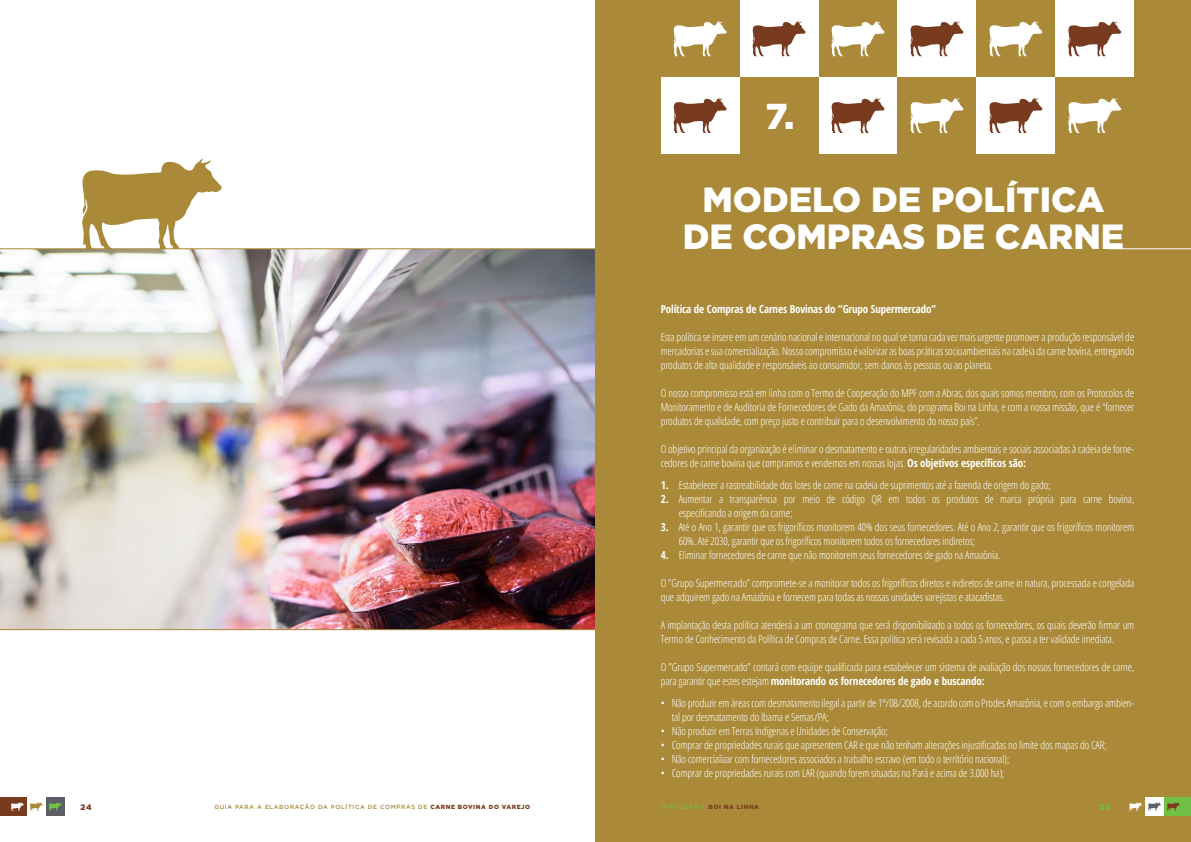
<style>
.page{position:relative;width:1191px;height:842px;background:#fff}
.page>*{position:absolute;margin:0;border:0;box-sizing:border-box;transform-origin:0 0}
.Heading_1{font:900 36px "Gotham";color:#fff}
.Heading_1-2{font:900 35px "Gotham";color:#fff}
.t1{font:300 11px/14px "Open Sans Condensed";letter-spacing:-.01em;color:#fff}
.t2{font:700 11px "Open Sans Condensed";letter-spacing:-.01em;color:#fff}
.t3{font:900 8px "Gotham";color:#783b1f}
.t4{font:900 8px "Gotham";color:#71bf44}
.t5{font:500 6px "Gotham";letter-spacing:.1em;color:#aa8a39}
.t6{font:900 6px "Gotham";letter-spacing:.1em;color:#783b1f}
.s1{font-weight:900;color:#783b1f}
.s2{font-weight:700}
.s3{font-weight:500;color:#71bf44}
</style>
<div class="page">
<div style="left:46px;top:797px;width:19px;height:19px;background:#5c6066"></div>
<div style="left:0;top:797px;width:27px;height:19px;background:#783b1f"></div>
<svg style="left:11px;top:802px;width:13px;height:9px"></svg>
<svg style="left:49px;top:802px;width:13px;height:9px"></svg>
<svg style="left:30px;top:802px;width:13px;height:9px"></svg>
<svg style="left:82px;top:158px;width:140px;height:90px"></svg>
<img style="left:0;top:249px;width:595px;height:380px">
<div style="left:595px;top:0;width:596px;height:842px;background:#aa8a39"></div>
<div style="left:660px;top:77px;width:79px;height:77px;background:#fff"></div>
<div style="left:976px;top:77px;width:79px;height:77px;background:#fff"></div>
<div style="left:739px;top:0;width:79px;height:77px;background:#fff"></div>
<div style="left:1055px;top:0;width:79px;height:77px;background:#fff"></div>
<div style="left:818px;top:77px;width:79px;height:77px;background:#fff"></div>
<div style="left:897px;top:0;width:79px;height:77px;background:#fff"></div>
<svg style="left:673px;top:20px;width:54px;height:36px"></svg>
<svg style="left:989px;top:21px;width:53px;height:35px"></svg>
<svg style="left:910px;top:20px;width:53px;height:36px"></svg>
<svg style="left:1068px;top:97px;width:53px;height:36px"></svg>
<svg style="left:831px;top:97px;width:53px;height:36px"></svg>
<svg style="left:831px;top:20px;width:53px;height:36px"></svg>
<svg style="left:752px;top:20px;width:53px;height:36px"></svg>
<svg style="left:1068px;top:21px;width:53px;height:35px"></svg>
<svg style="left:910px;top:97px;width:53px;height:36px"></svg>
<svg style="left:673px;top:97px;width:54px;height:36px"></svg>
<svg style="left:989px;top:97px;width:53px;height:36px"></svg>
<hr style="left:1108px;top:248px;width:83px;height:1px;background:#fff">
<hr style="left:0;top:248px;width:595px;height:1px;background:#aa8a39">
<hr style="left:0;top:629px;width:595px;height:1px;background:#aa8a39">
<div style="left:1145px;top:797px;width:19px;height:19px;background:#fff"></div>
<div style="left:1164px;top:797px;width:27px;height:19px;background:#71bf44"></div>
<svg style="left:1167px;top:802px;width:13px;height:9px"></svg>
<svg style="left:1129px;top:802px;width:13px;height:9px"></svg>
<svg style="left:1148px;top:802px;width:13px;height:9px"></svg>
<p class="t3" style="left:81px;top:801px;width:13px">24</p>
<p class="t5" style="left:214px;top:803px;width:317px">GUIA PARA A ELABORAÇÃO DA POLÍTICA DE COMPRAS DE <span class="s1">CARNE BOVINA DO VAREJO</span></p>
<p class="Heading_1" style="left:765px;top:91px;width:30px">7.</p>
<p class="Heading_1-2" style="left:702px;top:176px;width:403px">MODELO DE POLÍTICA</p>
<p class="Heading_1-2" style="left:682px;top:213px;width:443px">DE COMPRAS DE CARNE</p>
<p class="t2" style="left:660px;top:301px;width:277px">Política de Compras de Carnes Bovinas do ”Grupo Supermercado”</p>
<p class="t1" style="left:660px;top:329px;width:475px;text-align:justify">Esta política se insere em um cenário nacional e internacional no qual se torna cada vez mais urgente promover a produção responsável de mercadorias e sua comercialização. Nosso compromisso é valorizar as boas práticas socioambientais na cadeia da carne bovina, entregando produtos de alta qualidade e responsáveis ao consumidor, sem danos às pessoas ou ao planeta.</p>
<p class="t1" style="left:660px;top:385px;width:475px;text-align:justify">O nosso compromisso está em linha com o Termo de Cooperação do MPF com a Abras, dos quais somos membro, com os Protocolos de Monitoramento e de Auditoria de Fornecedores de Gado da Amazônia, do programa Boi na Linha, e com a nossa missão, que é “fornecer produtos de qualidade, com preço justo e contribuir para o desenvolvimento do nosso país”.</p>
<p class="t1" style="left:660px;top:441px;width:475px">O objetivo principal da organização é eliminar o desmatamento e outras irregularidades ambientais e sociais associadas à cadeia de forne&shy;cedores de carne bovina que compramos e vendemos em nossas lojas. <span class="s2">Os objetivos específicos são:</span></p>
<p class="t1" style="left:660px;top:477px;width:391px"><span class="s2">1.</span> Estabelecer a rastreabilidade dos lotes de carne na cadeia de suprimentos até a fazenda de origem do gado;</p>
<p class="t1" style="left:678px;top:491px;width:457px;text-indent:-18px"><span class="s2">2.</span> Aumentar a transparência por meio de código QR em todos os produtos de marca própria para carne bovina, especificando a origem da carne;</p>
<p class="t1" style="left:678px;top:519px;width:457px;text-indent:-18px"><span class="s2">3.</span> Até o Ano 1, garantir que os frigoríficos monitorem 40% dos seus fornecedores. Até o Ano 2, garantir que os frigoríficos monitorem<br>60%. Até 2030, garantir que os frigoríficos monitorem todos os fornecedores indiretos;</p>
<p class="t1" style="left:660px;top:547px;width:341px"><span class="s2">4.</span> Eliminar fornecedores de carne que não monitorem seus fornecedores de gado na Amazônia.</p>
<p class="t1" style="left:660px;top:575px;width:475px">O ”Grupo Supermercado” compromete-se a monitorar todos os frigoríficos diretos e indiretos de carne in natura, processada e congelada que adquirem gado na Amazônia e fornecem para todas as nossas unidades varejistas e atacadistas.</p>
<p class="t1" style="left:660px;top:617px;width:475px">A implantação desta política atenderá a um cronograma que será disponibilizado a todos os fornecedores, os quais deverão firmar um<br>Termo de Conhecimento da Política de Compras de Carne. Essa política será revisada a cada 5 anos, e passa a ter validade imediata.</p>
<p class="t1" style="left:660px;top:659px;width:475px">O ”Grupo Supermercado” contará com equipe qualificada para estabelecer um sistema de avaliação dos nossos fornecedores de carne, para garantir que estes estejam <span class="s2">monitorando os fornecedores de gado e buscando:</span></p>
<p class="t1" style="left:671px;top:695px;width:464px;text-indent:-11px">• Não produzir em áreas com desmatamento ilegal a partir de 1º/08/2008, de acordo com o Prodes Amazônia, e com o embargo ambien&shy;tal por desmatamento do Ibama e Semas/PA;</p>
<p class="t1" style="left:660px;top:723px;width:229px">• Não produzir em Terras Indígenas e Unidades de Conservação;</p>
<p class="t1" style="left:660px;top:737px;width:447px">• Comprar de propriedades rurais que apresentem CAR e que não tenham alterações injustificadas no limite dos mapas do CAR;</p>
<p class="t1" style="left:660px;top:751px;width:350px">• Não comercializar com fornecedores associados a trabalho escravo (em todo o território nacional);</p>
<p class="t1" style="left:660px;top:765px;width:345px">• Comprar de propriedades rurais com LAR (quando forem situadas no Pará e acima de 3.000 ha);</p>
<p class="t6" style="left:660px;top:803px;width:100px"><span class="s3">IMAFLORA |</span> BOI NA LINHA</p>
<p class="t4" style="left:1099px;top:801px;width:12px">25</p>
</div>
